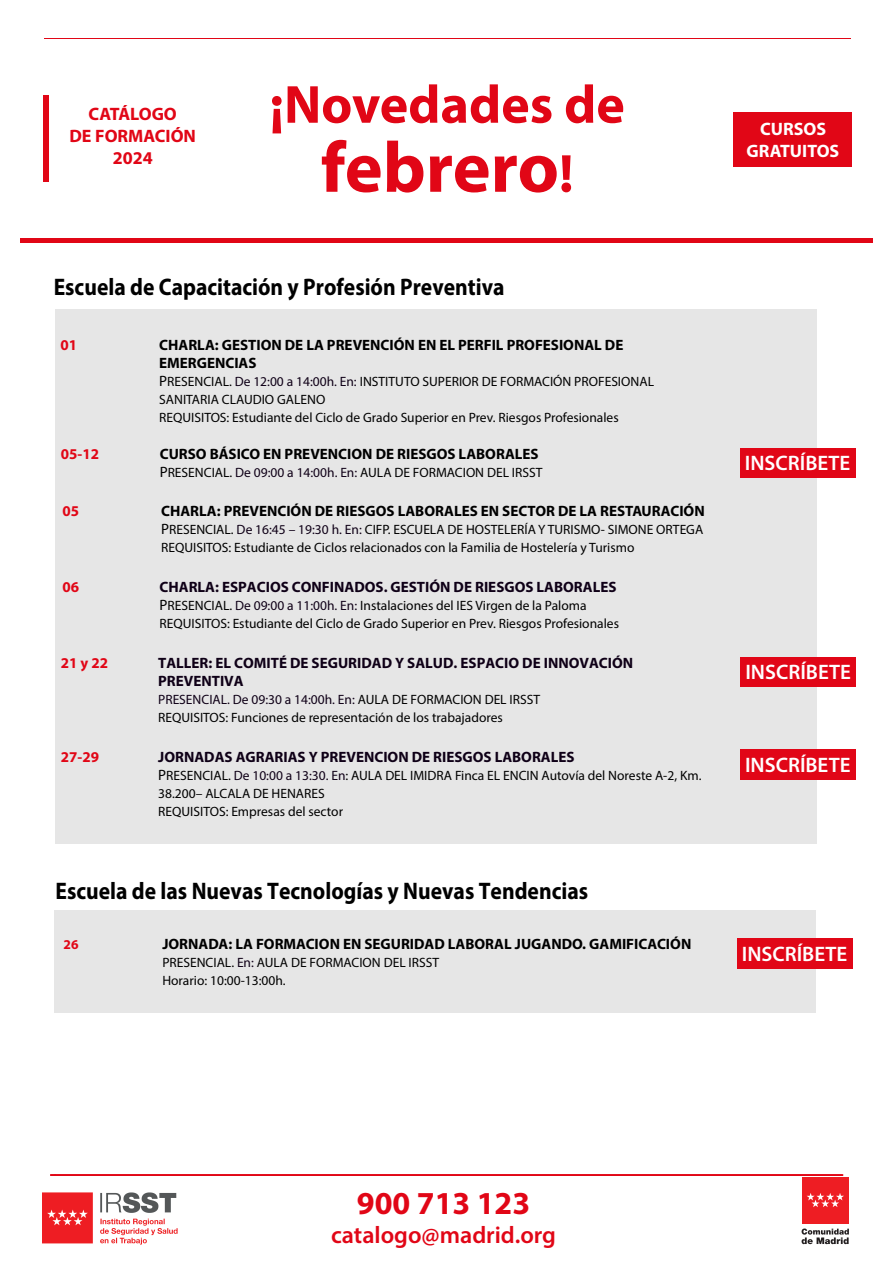
<style>
.page{position:relative;width:894px;height:1264px;background:#fff}
.page>*{position:absolute;margin:0;border:0;box-sizing:border-box;transform-origin:0 0}
.t1{font:700 72px "Myriad Pro";letter-spacing:-.005em;color:#e10616}
.t2{font:700 54px "Myriad Pro";color:#e10616}
.t3{font:700 32.1px "Myriad Pro";color:#e10616}
.t4{font:700 24px "Myriad Pro";color:#000;scale:.9 1}
.t5{font:600 24px "Myriad Pro";color:#e10616}
.t6{font:600 21px "Myriad Pro";color:#fff}
.t7{font:700 18px/21.6px "Myriad Pro";color:#e10616;text-align:center}
.t8{font:700 18px/21.6px "Myriad Pro";color:#fff;text-align:center}
.t9{font:700 15px/18px "Myriad Pro";color:#000}
.t10{font:700 15px/18px "Myriad Pro";color:#0f0017}
.t11{font:700 15px "Myriad Pro";color:#e10616}
.t12{font:13.5px/18px "Myriad Pro";color:#000}
.t13{font:700 13.5px "Myriad Pro";color:#e10616}
.s1{font-size:54px}
.s2{font-size:15px}
.s3{color:#0f0017}
</style>
<div class="page">
<div style="left:56px;top:309px;width:760px;height:534px;background:#e6e6e6"></div>
<div style="left:43px;top:95px;width:5px;height:87px;background:#e10616"></div>
<hr style="left:44px;top:38px;width:806px;height:1px;background:#e10616">
<div style="left:733px;top:113px;width:118px;height:54px;background:#e10616"></div>
<div style="left:55px;top:910px;width:760px;height:103px;background:#e6e6e6"></div>
<div style="left:50px;top:1174px;width:792px;height:1px;border:1px solid #e10616"></div>
<hr style="left:20px;top:238px;width:852px;height:4px;background:#e10616">
<div style="left:739px;top:448px;width:115px;height:30px;background:#e10617"></div>
<div style="left:740px;top:657px;width:115px;height:30px;background:#e10617"></div>
<div style="left:740px;top:749px;width:115px;height:30px;background:#e10617"></div>
<div style="left:736px;top:938px;width:115px;height:30px;background:#e10617"></div>
<div style="left:801px;top:1176px;width:47px;height:47px;background:#ee1d23"></div>
<svg style="left:807px;top:1193px;width:36px;height:14px"></svg>
<svg style="left:801px;top:1228px;width:47px;height:16px"></svg>
<img style="left:43px;top:1192px;width:134px;height:52px">
<h3 class="t7" style="left:69px;top:103px;width:128px">CATÁLOGO<br>DE FORMACIÓN<br>2024</h3>
<h2 class="t2" style="left:269px;top:69px;width:356px">¡Novedades de</h2>
<h1 class="t1" style="left:321px;top:120px;width:254px">febrero<span class="s1">!</span></h1>
<h3 class="t4" style="left:54px;top:271px;width:502px">Escuela de Capacitación y Profesión Preventiva</h3>
<p class="t11" style="left:60px;top:335px;width:18px">01</p>
<p class="t9" style="left:159px;top:335px;width:465px">CHARLA: GESTION DE LA PREVENCIÓN EN EL PERFIL PROFESIONAL DE<br>EMERGENCIAS</p>
<p class="t12" style="left:159px;top:372px;width:496px"><span class="s2">P</span>RESENCIAL. <span class="s3">De 12:00 a 14:00h. En:</span> INSTITUTO SUPERIOR DE FORMACIÓN PROFESIONAL<br>SANITARIA CLAUDIO GALENO<br>REQUISITOS: Estudiante del Ciclo de Grado Superior en Prev. Riesgos Profesionales</p>
<p class="t11" style="left:61px;top:444px;width:40px">05-12</p>
<p class="t9" style="left:160px;top:444px;width:380px">CURSO BÁSICO EN PREVENCION DE RIESGOS LABORALES</p>
<p class="t12" style="left:160px;top:463px;width:384px"><span class="s2">P</span>RESENCIAL. <span class="s3">De 09:00 a 14:00h. En:</span> AULA DE FORMACION DEL IRSST</p>
<p class="t11" style="left:62px;top:501px;width:18px">05</p>
<p class="t9" style="left:161px;top:501px;width:545px">CHARLA: PREVENCIÓN DE RIESGOS LABORALES EN SECTOR DE LA RESTAURACIÓN</p>
<p class="t12" style="left:161px;top:520px;width:543px"><span class="s2">P</span>RESENCIAL. <span class="s3">De 16:45 – 19:30 h. En:</span> CIFP. ESCUELA DE HOSTELERÍA Y TURISMO- SIMONE ORTEGA<br>REQUISITOS: Estudiante de Ciclos relacionados con la Familia de Hostelería y Turismo</p>
<p class="t11" style="left:62px;top:577px;width:18px">06</p>
<p class="t10" style="left:159px;top:577px;width:458px">CHARLA: ESPACIOS CONFINADOS. GESTIÓN DE RIESGOS LABORALES</p>
<p class="t12" style="left:159px;top:596px;width:461px"><span class="s2">P</span>RESENCIAL. <span class="s3">De 09:00 a 11:00h. En:</span> Instalaciones del IES Virgen de la Paloma<br>REQUISITOS: Estudiante del Ciclo de Grado Superior en Prev. Riesgos Profesionales</p>
<p class="t11" style="left:61px;top:652px;width:49px">21 y 22</p>
<p class="t10" style="left:158px;top:653px;width:476px">TALLER: EL COMITÉ DE SEGURIDAD Y SALUD. ESPACIO DE INNOVACIÓN<br>PREVENTIVA</p>
<p class="t12" style="left:158px;top:690px;width:383px"><span class="s3">PRESENCIAL. De 09:30 a 14:00h. En:</span> AULA DE FORMACION DEL IRSST<br>REQUISITOS: Funciones de representación de los trabajadores</p>
<p class="t11" style="left:61px;top:747px;width:40px">27-29</p>
<p class="t10" style="left:158px;top:747px;width:417px">JORNADAS AGRARIAS Y PREVENCION DE RIESGOS LABORALES</p>
<p class="t12" style="left:158px;top:766px;width:544px"><span class="s2">P</span>RESENCIAL. <span class="s3">De 10:00 a 13:30. En</span>: AULA DEL IMIDRA Finca EL ENCIN Autovía del Noreste A-2, Km.<br>38.200– ALCALA DE HENARES<br>REQUISITOS: Empresas del sector</p>
<h3 class="t4" style="left:55px;top:874px;width:593px">Escuela de las Nuevas Tecnologías y Nuevas Tendencias</h3>
<p class="t13" style="left:64px;top:935px;width:16px">26</p>
<p class="t9" style="left:162px;top:934px;width:530px">JORNADA: LA FORMACION EN SEGURIDAD LABORAL JUGANDO. GAMIFICACIÓN</p>
<p class="t12" style="left:162px;top:953px;width:278px">PRESENCIAL. <span class="s3">En:</span> AULA DE FORMACION DEL IRSST<br>Horario: 10:00-13:00h.</p>
<h3 class="t8" style="left:746px;top:117px;width:94px">CURSOS<br>GRATUITOS</h3>
<h3 class="t6" style="left:744px;top:450px;width:107px">INSCRÍBETE</h3>
<h3 class="t6" style="left:745px;top:659px;width:107px">INSCRÍBETE</h3>
<h3 class="t6" style="left:744px;top:751px;width:107px">INSCRÍBETE</h3>
<h3 class="t6" style="left:741px;top:940px;width:107px">INSCRÍBETE</h3>
<h3 class="t3" style="left:357px;top:1182px;width:175px">900 713 123</h3>
<h3 class="t5" style="left:331px;top:1219px;width:226px">catalogo@madrid.org</h3>
</div>
